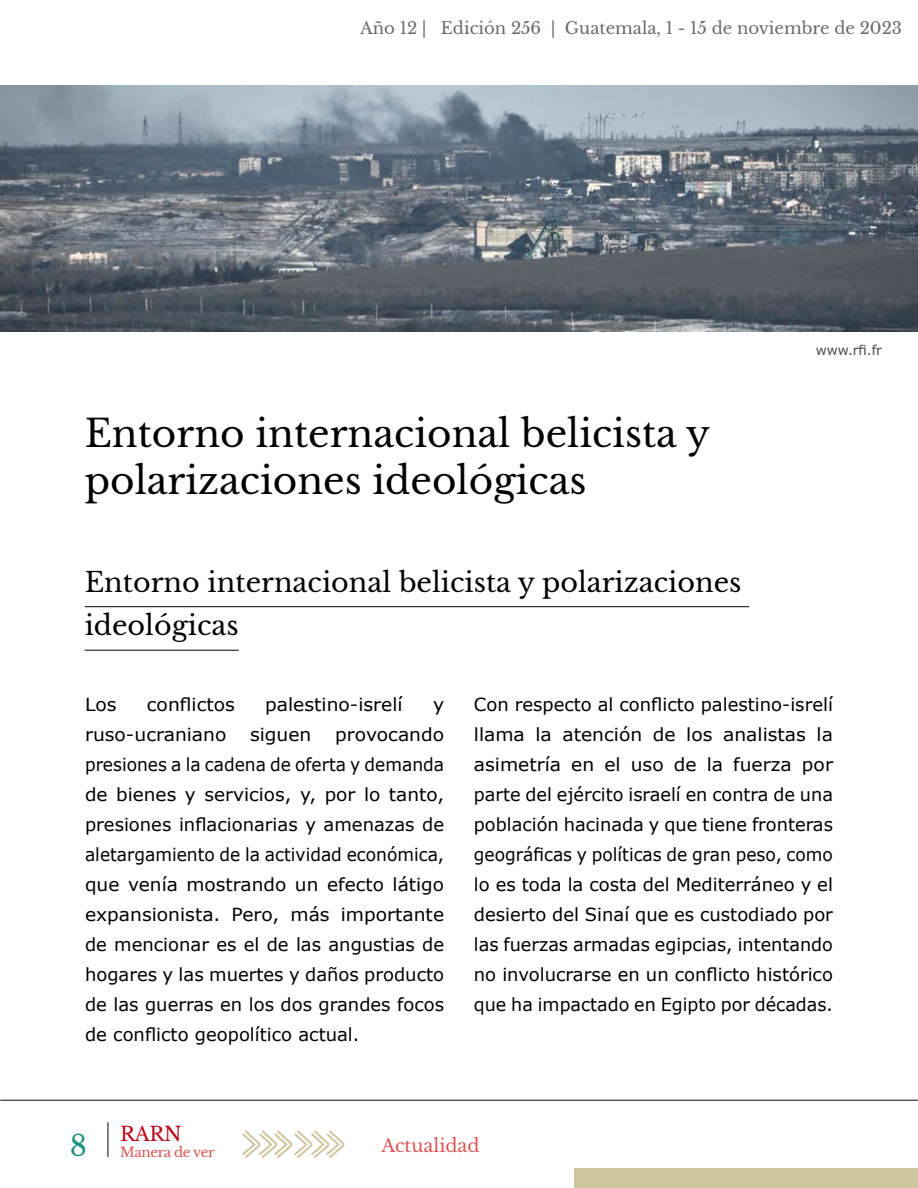
<style>
.page{position:relative;width:918px;height:1188px;background:#fff}
.page>*{position:absolute;margin:0;border:0;box-sizing:border-box;transform-origin:0 0}
.t1{font:37.5px/46.5px "Libre Baskerville";color:#000}
.t2{font:28.5px "Libre Baskerville";color:#1b937e}
.t3{font:27px/43.5px "Libre Baskerville";color:#000}
.t4{font:19.5px "Libre Baskerville";color:#bd0518}
.t5{font:18px/30px "Verdana";color:#000;text-align:justify;scale:1.04 1}
.t6{font:18px/30px "Verdana";color:#000;text-align:justify}
.t7{font:18px "Libre Baskerville";color:#de5454}
.t8{font:16.5px "Libre Baskerville";color:#696a6b}
.t9{font:13.5px "Libre Baskerville";letter-spacing:-.03em;color:#de5454}
.t10{font:13.5px "Verdana";letter-spacing:-.01em;color:#4b4b4d}
</style>
<div class="page">
<div style="left:574px;top:1168px;width:344px;height:20px;background:#cfc69f"></div>
<svg style="left:242px;top:1130px;width:103px;height:28px"></svg>
<hr style="left:1px;top:1100px;width:917px;height:1px;background:#58585a">
<hr style="left:107px;top:1123px;width:2px;height:34px;background:#58585a">
<hr style="left:85px;top:606px;width:664px;height:1px;background:#000">
<hr style="left:85px;top:650px;width:154px;height:1px;background:#000">
<img style="left:0;top:85px;width:918px;height:247px">
<p class="t8" style="left:360px;top:18px;width:543px">Año 12 | Edición 256 | Guatemala, 1 - 15 de noviembre de 2023</p>
<h1 class="t1" style="left:85px;top:411px;width:627px">Entorno internacional belicista y polarizaciones ideológicas</h1>
<h3 class="t3" style="left:85px;top:560px;width:658px">Entorno internacional belicista y polarizaciones ideológicas</h3>
<p class="t10" style="left:816px;top:341px;width:68px">www.rfi.fr</p>
<p class="t5" style="left:85px;top:689px;width:32px">Los</p>
<p class="t5" style="left:147px;top:689px;width:86px">conflictos</p>
<p class="t5" style="left:265px;top:689px;width:134px">palestino-isrelí</p>
<p class="t5" style="left:433px;top:689px;width:12px">y</p>
<p class="t5" style="left:85px;top:719px;width:137px">ruso-ucraniano</p>
<p class="t5" style="left:250px;top:719px;width:61px">siguen</p>
<p class="t5" style="left:85px;top:719px;width:347px;text-indent:250px">provocando presiones a la cadena de oferta y demanda de bienes y servicios, y, por lo tanto, presiones inflacionarias y amenazas de aletargamiento de la actividad económica, que venía mostrando un efecto látigo expansionista. Pero, más importante de mencionar es el de las angustias de hogares y las muertes y daños producto de las guerras en los dos grandes focos de conflicto geopolítico actual.</p>
<p class="t6" style="left:474px;top:689px;width:361px">Con respecto al conflicto palestino-isrelí llama la atención de los analistas la asimetría en el uso de la fuerza por parte del ejército israelí en contra de una población hacinada y que tiene fronteras geográficas y políticas de gran peso, como lo es toda la costa del Mediterráneo y el desierto del Sinaí que es custodiado por las fuerzas armadas egipcias, intentando no involucrarse en un conflicto histórico que ha impactado en Egipto por décadas.</p>
<p class="t4" style="left:120px;top:1122px;width:63px">RARN</p>
<h2 class="t2" style="left:70px;top:1128px;width:19px">8</h2>
<p class="t7" style="left:381px;top:1134px;width:100px">Actualidad</p>
<p class="t9" style="left:120px;top:1144px;width:96px">Manera de ver</p>
</div>
